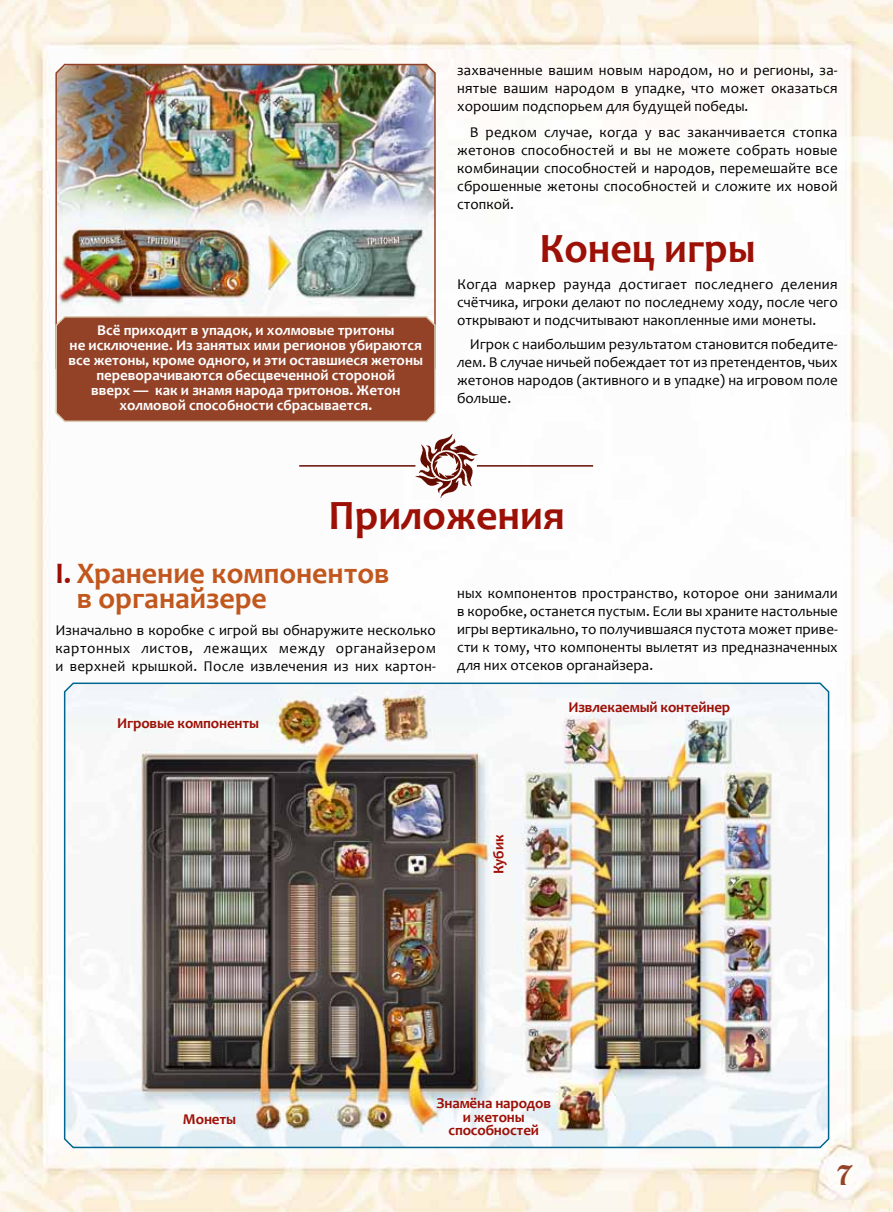
<style>
.page{position:relative;width:893px;height:1212px;background:#fff}
.page>*{position:absolute;margin:0;border:0;box-sizing:border-box;transform-origin:0 0}
.t1{font:700 42px "Candara";color:#9c1006}
.t2{font:700 30px/25.5px "Candara";color:#c2571d}
.t3{font:27px "Vinque";color:#944227}
.t4{font:15px/18px "Candara";color:#000;text-align:justify}
.t5{font:700 15px/15px "Candara";color:#fff;text-align:center}
.t6{font:700 15px/13.5px "Candara";letter-spacing:-.01em;color:#9c1006;text-align:center}
.s1{color:#9c1006}
</style>
<div class="page">
<img style="left:0;top:0;width:893px;height:1212px">
<img style="left:55px;top:62px;width:381px;height:253px">
<div style="left:55px;top:315px;width:381px;height:108px;background:#944227"></div>
<hr style="left:299px;top:465px;width:116px;height:2px;background:#640c00">
<hr style="left:477px;top:465px;width:116px;height:2px;background:#640c00">
<img style="left:416px;top:433px;width:62px;height:65px">
<img style="left:63px;top:681px;width:767px;height:468px">
<p class="t5" style="left:69px;top:322px;width:356px">Всё приходит в упадок, и холмовые тритоны<br>не исключение. Из занятых ими регионов убираются все жетоны, кроме одного, и эти оставшиеся жетоны переворачиваются обесцвеченной стороной<br>вверх — как и знамя народа тритонов. Жетон холмовой способности сбрасывается.</p>
<p class="t4" style="left:457px;top:61px;width:382px">захваченные вашим новым народом, но и регионы, за&shy;нятые вашим народом в упадке, что может оказаться хорошим подспорьем для будущей победы.</p>
<p class="t4" style="left:457px;top:123px;width:382px;text-indent:13px">В редком случае, когда у вас заканчивается стопка жетонов способностей и вы не можете собрать новые комбинации способностей и народов, перемешайте все сброшенные жетоны способностей и сложите их новой стопкой.</p>
<h1 class="t1" style="left:539px;top:222px;width:218px">Конец игры</h1>
<p class="t4" style="left:457px;top:275px;width:382px">Когда маркер раунда достигает последнего деления счётчика, игроки делают по последнему ходу, после чего открывают и подсчитывают накопленные ими монеты.</p>
<p class="t4" style="left:457px;top:335px;width:382px;text-indent:13px">Игрок с наибольшим результатом становится победите&shy;лем. В случае ничьей побеждает тот из претендентов, чьих жетонов народов (активного и в упадке) на игровом поле больше.</p>
<h1 class="t1" style="left:328px;top:489px;width:238px">Приложения</h1>
<h2 class="t2" style="left:77px;top:560px;width:314px;text-indent:-21px"><span class="s1">I.</span> Хранение компонентов в органайзере</h2>
<p class="t4" style="left:55px;top:621px;width:382px">Изначально в коробке с игрой вы обнаружите несколько картонных листов, лежащих между органайзером и верхней крышкой. После извлечения из них картон-</p>
<p class="t4" style="left:457px;top:584px;width:382px">ных компонентов пространство, которое они занимали в коробке, останется пустым. Если вы храните настольные игры вертикально, то получившаяся пустота может приве&shy;сти к тому, что компоненты вылетят из предназначенных для них отсеков органайзера.</p>
<p class="t6" style="left:117px;top:716px;width:144px">Игровые компоненты</p>
<p class="t6" style="left:183px;top:1112px;width:55px">Монеты</p>
<p class="t6" style="left:492px;top:874px;width:41px;rotate:-90deg">Кубик</p>
<p class="t6" style="left:568px;top:701px;width:163px">Извлекаемый контейнер</p>
<p class="t6" style="left:437px;top:1096px;width:116px">Знамёна народов и жетоны способностей</p>
<h3 class="t3" style="left:837px;top:1158px;width:17px">7</h3>
</div>
